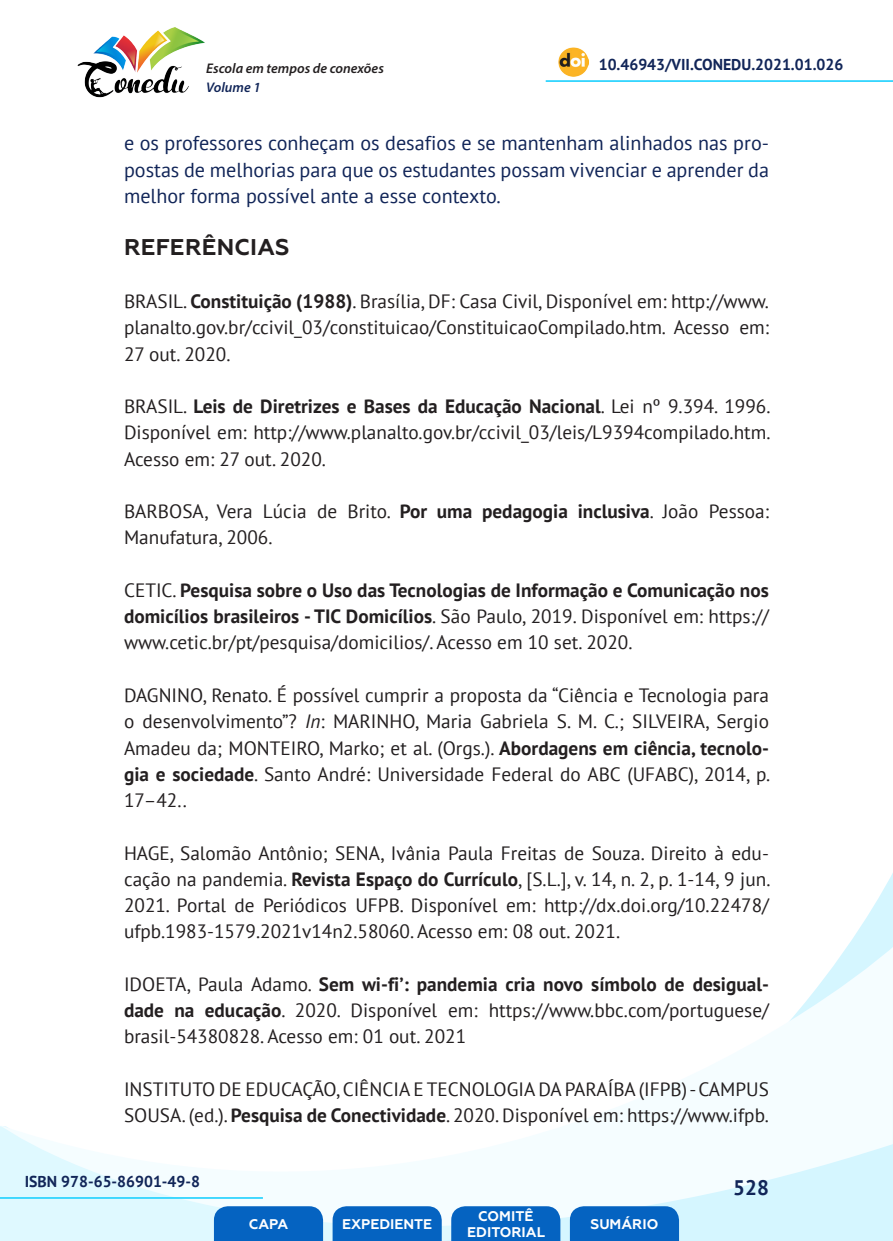
<style>
.page{position:relative;width:893px;height:1241px;background:#fff}
.page>*{position:absolute;margin:0;border:0;box-sizing:border-box;transform-origin:0 0}
._9_SUBTÍTULO_1{font:700 22.75px "Geometria";letter-spacing:.01em;color:#231f20}
.t1{font:700 21px "PT Sans";color:#112558}
._8_CORPO{font:20.12px/26.2px "PT Sans";color:#112558;text-align:justify}
._17_REFERENCIAS{font:19.25px/26.2px "PT Sans";color:#231f20;text-align:justify}
.t2{font:700 15.75px "PT Sans";color:#112558}
.t3{font:700 14px/16.8px "Geometria";color:#fff;text-align:center}
.t4{font:italic 600 14px "Myriad Pro";color:#231f20}
.t5{font:italic 600 14px "Myriad Pro";color:#112558}
.s1{font-weight:700}
.s2{font-style:italic}
</style>
<div class="page">
<svg style="left:848px;top:873px;width:45px;height:73px"></svg>
<svg style="left:0;top:946px;width:893px;height:294px"></svg>
<hr style="left:0;top:1196px;width:263px;height:2px;background:#2dd4fe">
<hr style="left:546px;top:80px;width:347px;height:2px;background:#2dd4fe">
<img style="left:559px;top:47px;width:30px;height:30px">
<img style="left:77px;top:27px;width:128px;height:71px">
<svg style="left:214px;top:1205px;width:109px;height:35px;background:#126bc4"></svg>
<svg style="left:333px;top:1205px;width:109px;height:35px;background:#126bc4"></svg>
<svg style="left:451px;top:1205px;width:109px;height:35px;background:#126bc4"></svg>
<svg style="left:570px;top:1205px;width:109px;height:35px;background:#116bc4"></svg>
<p class="t4" style="left:206px;top:59px;width:179px">Escola em tempos de conexões</p>
<p class="t2" style="left:599px;top:54px;width:246px">10.46943/VII.CONEDU.2021.01.026</p>
<p class="t5" style="left:206px;top:78px;width:56px">Volume 1</p>
<p class="_8_CORPO" style="left:124px;top:130px;width:646px">e os professores conheçam os desafios e se mantenham alinhados nas pro&shy;postas de melhorias para que os estudantes possam vivenciar e aprender da melhor forma possível ante a esse contexto.</p>
<p class="_9_SUBTÍTULO_1" style="left:124px;top:234px;width:167px">REFERÊNCIAS</p>
<p class="_17_REFERENCIAS" style="left:124px;top:287px;width:646px">BRASIL. <span class="s1">Constituição (1988)</span>. Brasília, DF: Casa Civil, Disponível em: http://www. planalto.gov.br/ccivil_03/constituicao/ConstituicaoCompilado.htm. Acesso em:<br>27 out. 2020.</p>
<p class="_17_REFERENCIAS" style="left:124px;top:392px;width:648px">BRASIL. <span class="s1">Leis de Diretrizes e Bases da Educação Nacional</span>. Lei nº 9.394. 1996.<br>Disponível em: http://www.planalto.gov.br/ccivil_03/leis/L9394compilado.htm.<br>Acesso em: 27 out. 2020.</p>
<p class="_17_REFERENCIAS" style="left:124px;top:497px;width:646px">BARBOSA, Vera Lúcia de Brito. <span class="s1">Por uma pedagogia inclusiva</span>. João Pessoa:<br>Manufatura, 2006.</p>
<p class="_17_REFERENCIAS" style="left:124px;top:576px;width:646px">CETIC. <span class="s1">Pesquisa sobre o Uso das Tecnologias de Informação e Comunicação nos domicílios brasileiros - TIC Domicílios</span>. São Paulo, 2019. Disponível em: https:// www.cetic.br/pt/pesquisa/domicilios/. Acesso em 10 set. 2020.</p>
<p class="_17_REFERENCIAS" style="left:124px;top:681px;width:648px">DAGNINO, Renato. É possível cumprir a proposta da “Ciência e Tecnologia para o desenvolvimento”? <span class="s2">In</span>: MARINHO, Maria Gabriela S. M. C.; SILVEIRA, Sergio Amadeu da; MONTEIRO, Marko; et al. (Orgs.). <span class="s1">Abordagens em ciência, tecnolo&shy;gia e sociedade</span>. Santo André: Universidade Federal do ABC (UFABC), 2014, p.<br>17–42..</p>
<p class="_17_REFERENCIAS" style="left:124px;top:839px;width:648px">HAGE, Salomão Antônio; SENA, Ivânia Paula Freitas de Souza. Direito à edu&shy;cação na pandemia. <span class="s1">Revista Espaço do Currículo</span>, [S.L.], v. 14, n. 2, p. 1-14, 9 jun.<br>2021. Portal de Periódicos UFPB. Disponível em: http://dx.doi.org/10.22478/ ufpb.1983-1579.2021v14n2.58060. Acesso em: 08 out. 2021.</p>
<p class="_17_REFERENCIAS" style="left:124px;top:970px;width:646px">IDOETA, Paula Adamo. <span class="s1">Sem wi-fi’: pandemia cria novo símbolo de desigual&shy;dade na educação</span>. 2020. Disponível em: https://www.bbc.com/portuguese/ brasil-54380828. Acesso em: 01 out. 2021</p>
<p class="_17_REFERENCIAS" style="left:124px;top:1075px;width:646px">INSTITUTO DE EDUCAÇÃO, CIÊNCIA E TECNOLOGIA DA PARAÍBA (IFPB) - CAMPUS<br>SOUSA. (ed.). <span class="s1">Pesquisa de Conectividade</span>. 2020. Disponível em: https://www.ifpb.</p>
<p class="t2" style="left:25px;top:1170px;width:177px">ISBN 978-65-86901-49-8</p>
<p class="t3" style="left:249px;top:1215px;width:41px">CAPA</p>
<p class="t3" style="left:342px;top:1215px;width:92px">EXPEDIENTE</p>
<p class="t3" style="left:467px;top:1207px;width:79px">COMITÊ<br>EDITORIAL</p>
<p class="t3" style="left:590px;top:1215px;width:69px">SUMÁRIO</p>
<p class="t1" style="left:733px;top:1173px;width:37px">528</p>
</div>
